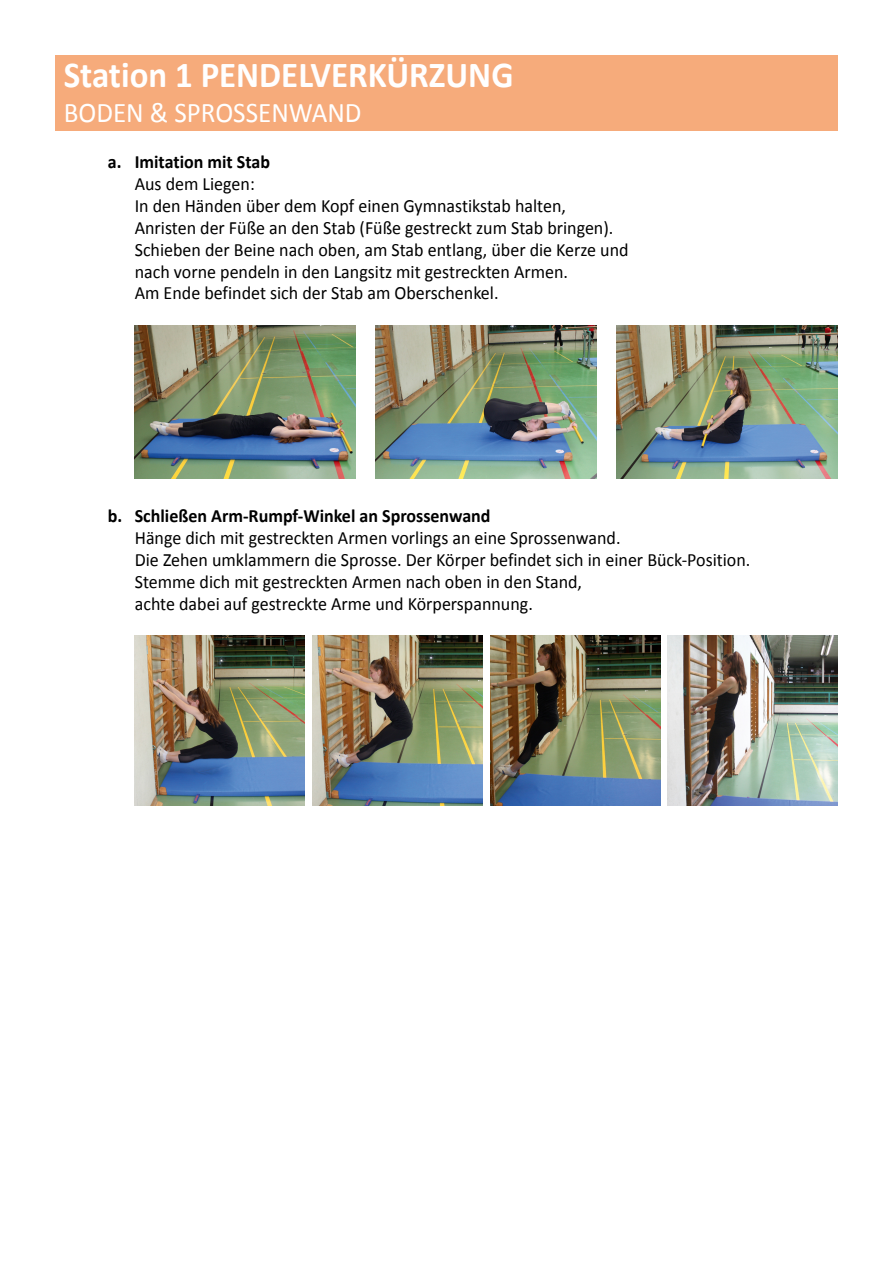
<style>
.page{position:relative;width:893px;height:1263px;background:#fff}
.page>*{position:absolute;margin:0;border:0;box-sizing:border-box;transform-origin:0 0}
.Überschrift_bold{font:700 36.75px "Calibri";color:#fff;scale:.95 1}
.Überschrift{font:28.5px "Calibri";color:#fff;scale:.95 1}
.Tabelle-GS{font:18.75px/21.9px "Calibri";color:#000;scale:.96 1}
.s1{font-weight:700}
</style>
<div class="page">
<div style="left:55px;top:55px;width:783px;height:76px;background:#f6ab7b"></div>
<img style="left:135px;top:325px;width:221px;height:153px">
<img style="left:376px;top:325px;width:221px;height:153px">
<img style="left:617px;top:325px;width:221px;height:153px">
<img style="left:135px;top:635px;width:170px;height:170px">
<img style="left:312px;top:635px;width:170px;height:170px">
<img style="left:490px;top:635px;width:170px;height:170px">
<img style="left:668px;top:635px;width:170px;height:170px">
<p class="Überschrift_bold" style="left:64px;top:52px;width:475px">Station 1 PENDELVERKÜRZUNG</p>
<p class="Überschrift" style="left:64px;top:94px;width:315px">BODEN &amp; SPROSSENWAND</p>
<p class="Tabelle-GS" style="left:135px;top:151px;width:516px;text-indent:-27px"><span class="s1">a. Imitation mit Stab<br></span>Aus dem Liegen:<br>In den Händen über dem Kopf einen Gymnastikstab halten, Anristen der Füße an den Stab (Füße gestreckt zum Stab bringen).<br>Schieben der Beine nach oben, am Stab entlang, über die Kerze und nach vorne pendeln in den Langsitz mit gestreckten Armen.<br>Am Ende befindet sich der Stab am Oberschenkel.</p>
<p class="Tabelle-GS" style="left:135px;top:505px;width:643px;text-indent:-27px"><span class="s1">b. Schließen Arm-Rumpf-Winkel an Sprossenwand<br></span>Hänge dich mit gestreckten Armen vorlings an eine Sprossenwand.<br>Die Zehen umklammern die Sprosse. Der Körper befindet sich in einer Bück-Position.<br>Stemme dich mit gestreckten Armen nach oben in den Stand,<br>achte dabei auf gestreckte Arme und Körperspannung.</p>
</div>
